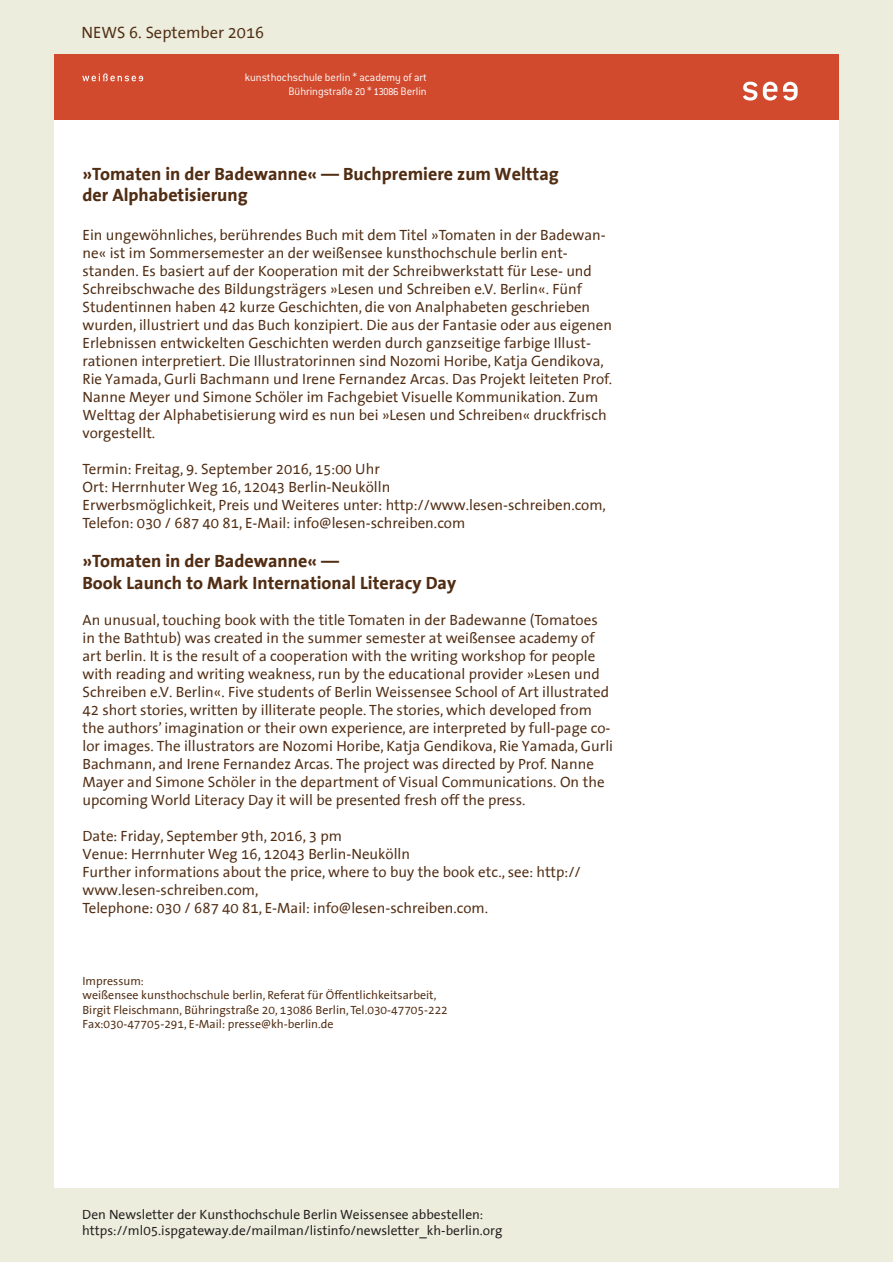
<style>
.page{position:relative;width:893px;height:1263px;background:#fff}
.page>*{position:absolute;margin:0;border:0;box-sizing:border-box;transform-origin:0 0}
.Überschrift{font:700 18px/21.6px "The Sans Office";color:#512d13}
.Kopfzeile-News{font:16.5px "The Sans Office";color:#512d13}
.Fließtext{font:15px/18px "The Sans Office";color:#512d13}
.t1{font:13.5px/16.2px "The Sans Office";color:#231f20}
.Bildunterschrift{font:12px "The Sans Office";color:#512d13}
.t2{font:300 12px/14.4px "Weiensee Diktator";color:#fff;text-align:right}
</style>
<div class="page">
<div style="left:0;top:0;width:893px;height:1262px;background:#eceddd"></div>
<div style="left:54px;top:54px;width:785px;height:1134px;background:#fff"></div>
<div style="left:54px;top:54px;width:785px;height:66px;background:#d14a2d"></div>
<svg style="left:743px;top:82px;width:14px;height:19px"></svg>
<svg style="left:763px;top:82px;width:14px;height:19px"></svg>
<svg style="left:783px;top:82px;width:15px;height:19px"></svg>
<svg style="left:82px;top:73px;width:61px;height:8px"></svg>
<p class="Kopfzeile-News" style="left:82px;top:24px;width:184px">NEWS 6. September 2016</p>
<p class="t2" style="left:245px;top:70px;width:183px">kunsthochschule berlin * academy of art<br>Bühringstraße 20 * 13086 Berlin</p>
<p class="Überschrift" style="left:82px;top:163px;width:478px">»Tomaten in der Badewanne« — Buchpremiere zum Welttag</p>
<p class="Überschrift" style="left:82px;top:185px;width:167px">der Alphabetisierung</p>
<p class="Fließtext" style="left:82px;top:226px;width:531px">Ein ungewöhnliches, berührendes Buch mit dem Titel »Tomaten in der Badewan&shy;ne« ist im Sommersemester an der weißensee kunsthochschule berlin ent&shy;standen. Es basiert auf der Kooperation mit der Schreibwerkstatt für Lese- und Schreibschwache des Bildungsträgers »Lesen und Schreiben e.V. Berlin«. Fünf Studentinnen haben 42 kurze Geschichten, die von Analphabeten geschrieben wurden, illustriert und das Buch konzipiert. Die aus der Fantasie oder aus eigenen Erlebnissen entwickelten Geschichten werden durch ganzseitige farbige Illust&shy;rationen interpretiert. Die Illustratorinnen sind Nozomi Horibe, Katja Gendikova, Rie Yamada, Gurli Bachmann und Irene Fernandez Arcas. Das Projekt leiteten Prof.<br>Nanne Meyer und Simone Schöler im Fachgebiet Visuelle Kommunikation. Zum Welttag der Alphabetisierung wird es nun bei »Lesen und Schreiben« druckfrisch vorgestellt.</p>
<p class="Fließtext" style="left:82px;top:460px;width:525px">Termin: Freitag, 9. September 2016, 15:00 Uhr<br>Ort: Herrnhuter Weg 16, 12043 Berlin-Neukölln<br>Erwerbsmöglichkeit, Preis und Weiteres unter: http://www.lesen-schreiben.com, Telefon: 030 / 687 40 81, E-Mail: info@lesen-schreiben.com</p>
<p class="Überschrift" style="left:82px;top:551px;width:375px">»Tomaten in der Badewanne« —<br>Book Launch to Mark International Literacy Day</p>
<p class="Fließtext" style="left:82px;top:611px;width:532px">An unusual, touching book with the title Tomaten in der Badewanne (Tomatoes in the Bathtub) was created in the summer semester at weißensee academy of art berlin. It is the result of a cooperation with the writing workshop for people with reading and writing weakness, run by the educational provider »Lesen und Schreiben e.V. Berlin«. Five students of Berlin Weissensee School of Art illustrated 42 short stories, written by illiterate people. The stories, which developed from the authors’ imagination or their own experience, are interpreted by full-page co&shy;lor images. The illustrators are Nozomi Horibe, Katja Gendikova, Rie Yamada, Gurli Bachmann, and Irene Fernandez Arcas. The project was directed by Prof. Nanne Mayer and Simone Schöler in the department of Visual Communications. On the upcoming World Literacy Day it will be presented fresh off the press.</p>
<p class="Fließtext" style="left:82px;top:827px;width:500px">Date: Friday, September 9th, 2016, 3 pm<br>Venue: Herrnhuter Weg 16, 12043 Berlin-Neukölln<br>Further informations about the price, where to buy the book etc., see: http:// www.lesen-schreiben.com,<br>Telephone: 030 / 687 40 81, E-Mail: info@lesen-schreiben.com.</p>
<p class="Bildunterschrift" style="left:82px;top:975px;width:63px">Impressum:</p>
<p class="Bildunterschrift" style="left:82px;top:989px;width:355px">weißensee kunsthochschule berlin, Referat für Öffentlichkeitsarbeit,</p>
<p class="Bildunterschrift" style="left:82px;top:1003px;width:367px">Birgit Fleischmann, Bühringstraße 20, 13086 Berlin, Tel.030-47705-222</p>
<p class="Bildunterschrift" style="left:82px;top:1018px;width:253px">Fax:030-47705-291, E-Mail: presse@kh-berlin.de</p>
<p class="t1" style="left:82px;top:1207px;width:422px">Den Newsletter der Kunsthochschule Berlin Weissensee abbestellen: https://ml05.ispgateway.de/mailman/listinfo/newsletter_kh-berlin.org</p>
</div>
